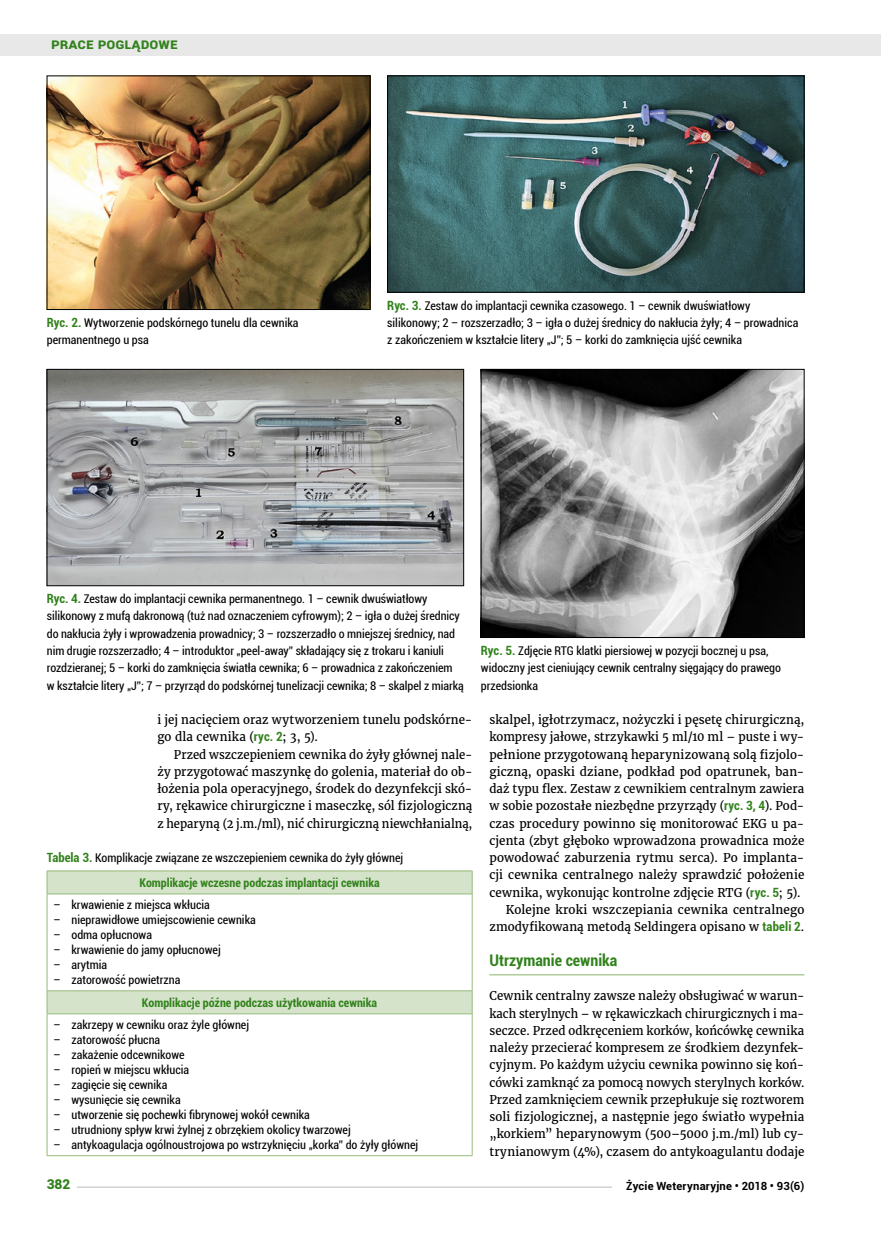
<style>
.page{position:relative;width:881px;height:1234px;background:#fff}
.page>*{position:absolute;margin:0;border:0;box-sizing:border-box;transform-origin:0 0}
.t1{font:700 condensed 16.05px "Roboto";color:#32821c}
.t2{font:700 15px "Roboto";color:#32821c}
.t3{font:900 13.5px "Roboto";color:#32821c}
.t4{font:condensed 12px/17.2px "Roboto";color:#000}
.t5{font:12px/17.2px "Merriweather";letter-spacing:.01em;color:#000}
.t6{font:12px/17.2px "Merriweather";letter-spacing:.01em;color:#000;text-align:justify;scale:.96 1}
.t7{font:12px/17.2px "Merriweather";letter-spacing:.01em;color:#000;text-align:justify;scale:.95 1}
.t8{font:700 condensed 12px "Roboto";color:#32821c}
.t9{font:700 11.25px "Roboto";letter-spacing:.02em;color:#000}
.s1{font-weight:700;font-size:12.75px;color:#32821c}
.s2{font-family:"Roboto";font-weight:700;font-stretch:condensed;font-size:12.75px;color:#32821c}
.s3{font-weight:700;color:#32821c}
</style>
<div class="page">
<hr style="left:489px;top:974px;width:315px;height:1px;background:#96ba7b">
<div style="left:48px;top:871px;width:423px;height:22px;background:#d4e3c9"></div>
<svg style="left:48px;top:894px;width:423px;height:121px"></svg>
<hr style="left:47px;top:894px;width:1px;height:96px;background:#96ba7b">
<hr style="left:471px;top:894px;width:1px;height:96px;background:#96ba7b">
<hr style="left:47px;top:1013px;width:1px;height:142px;background:#96ba7b">
<hr style="left:471px;top:1013px;width:1px;height:142px;background:#96ba7b">
<hr style="left:47px;top:1155px;width:425px;height:1px;background:#96ba7b">
<hr style="left:47px;top:870px;width:425px;height:1px;background:#96ba7b">
<svg style="left:47px;top:870px;width:1px;height:23px"></svg>
<svg style="left:471px;top:870px;width:1px;height:23px"></svg>
<hr style="left:47px;top:893px;width:425px;height:1px;background:#96ba7b">
<hr style="left:47px;top:990px;width:425px;height:1px;background:#96ba7b">
<svg style="left:47px;top:990px;width:1px;height:23px"></svg>
<svg style="left:471px;top:990px;width:1px;height:23px"></svg>
<hr style="left:47px;top:1013px;width:425px;height:1px;background:#96ba7b">
<img style="left:49px;top:78px;width:319px;height:230px">
<div style="left:47px;top:76px;width:323px;height:234px;border:1px solid #000"></div>
<img style="left:482px;top:371px;width:320px;height:264px">
<div style="left:480px;top:369px;width:324px;height:268px;border:1px solid #000"></div>
<img style="left:389px;top:78px;width:413px;height:212px">
<div style="left:387px;top:76px;width:417px;height:216px;border:1px solid #000"></div>
<img style="left:49px;top:371px;width:412px;height:213px">
<div style="left:47px;top:369px;width:416px;height:217px;border:1px solid #000"></div>
<div style="left:0;top:35px;width:880px;height:21px;background:#e8e8e8"></div>
<hr style="left:47px;top:1186px;width:565px;height:1px;background:#d2d1d1">
<div style="left:47px;top:1178px;width:30px;height:15px;background:#fff"></div>
<p class="t2" style="left:51px;top:33px;width:128px">Prace poglądowe</p>
<p class="t4" style="left:47px;top:313px;width:253px"><span class="s1">Ryc. 2.</span> Wytworzenie podskórnego tunelu dla cewnika permanentnego u psa</p>
<p class="t4" style="left:387px;top:296px;width:412px"><span class="s1">Ryc. 3.</span> Zestaw do implantacji cewnika czasowego. 1 – cewnik dwuświatłowy silikonowy; 2 – rozszerzadło; 3 – igła o dużej średnicy do nakłucia żyły; 4 – prowadnica z zakończeniem w kształcie litery „J”; 5 – korki do zamknięcia ujść cewnika</p>
<p class="t4" style="left:47px;top:589px;width:418px"><span class="s1">Ryc. 4.</span> Zestaw do implantacji cewnika permanentnego. 1 – cewnik dwuświatłowy silikonowy z mufą dakronową (tuż nad oznaczeniem cyfrowym); 2 – igła o dużej średnicy do nakłucia żyły i wprowadzenia prowadnicy; 3 – rozszerzadło o mniejszej średnicy, nad nim drugie rozszerzadło; 4 – introduktor „peel-away” składający się z trokaru i kaniuli rozdzieranej; 5 – korki do zamknięcia światła cewnika; 6 – prowadnica z zakończeniem<br>w kształcie litery „J”; 7 – przyrząd do podskórnej tunelizacji cewnika; 8 – skalpel z miarką</p>
<p class="t5" style="left:157px;top:711px;width:316px">i jej nacięciem oraz wytworzeniem tunelu podskórne&shy;go dla cewnika (<span class="s2">ryc. 2</span>; 3, 5).</p>
<p class="t7" style="left:157px;top:745px;width:333px;text-indent:16px">Przed wszczepieniem cewnika do żyły głównej nale&shy;ży przygotować maszynkę do golenia, materiał do ob&shy;łożenia pola operacyjnego, środek do dezynfekcji skó&shy;ry, rękawice chirurgiczne i maseczkę, sól fizjologiczną z heparyną (2 j.m./ml), nić chirurgiczną niewchłanialną,</p>
<p class="t4" style="left:139px;top:845px;width:265px;line-height:24.6px;text-indent:-93px"><span class="s1">Tabela 3.</span> Komplikacje związane ze wszczepieniem cewnika do żyły głównej<br><span class="s3">Komplikacje wczesne podczas implantacji cewnika</span></p>
<p class="t4" style="left:53px;top:895px;width:158px">– krwawienie z miejsca wkłucia</p>
<p class="t4" style="left:53px;top:910px;width:204px">– nieprawidłowe umiejscowienie cewnika</p>
<p class="t4" style="left:53px;top:925px;width:100px">– odma opłucnowa</p>
<p class="t4" style="left:53px;top:940px;width:169px">– krwawienie do jamy opłucnowej</p>
<p class="t4" style="left:53px;top:955px;width:55px">– arytmia</p>
<p class="t4" style="left:53px;top:970px;width:128px">– zatorowość powietrzna</p>
<p class="t8" style="left:142px;top:993px;width:236px">Komplikacje późne podczas użytkowania cewnika</p>
<p class="t4" style="left:53px;top:1015px;width:197px">– zakrzepy w cewniku oraz żyle głównej</p>
<p class="t4" style="left:53px;top:1030px;width:108px">– zatorowość płucna</p>
<p class="t4" style="left:53px;top:1045px;width:133px">– zakażenie odcewnikowe</p>
<p class="t4" style="left:53px;top:1060px;width:137px">– ropień w miejscu wkłucia</p>
<p class="t4" style="left:53px;top:1075px;width:115px">– zagięcie się cewnika</p>
<p class="t4" style="left:53px;top:1090px;width:129px">– wysunięcie się cewnika</p>
<p class="t4" style="left:53px;top:1105px;width:258px">– utworzenie się pochewki fibrynowej wokół cewnika</p>
<p class="t4" style="left:53px;top:1120px;width:299px">– utrudniony spływ krwi żylnej z obrzękiem okolicy twarzowej</p>
<p class="t4" style="left:53px;top:1135px;width:366px">– antykoagulacja ogólnoustrojowa po wstrzyknięciu „korka” do żyły głównej</p>
<p class="t4" style="left:480px;top:641px;width:301px"><span class="s1">Ryc. 5.</span> Zdjęcie RTG klatki piersiowej w pozycji bocznej u psa, widoczny jest cieniujący cewnik centralny sięgający do prawego przedsionka</p>
<p class="t5" style="left:489px;top:711px;width:316px">skalpel, igłotrzymacz, nożyczki i pęsetę chirurgiczną,</p>
<p class="t6" style="left:489px;top:728px;width:329px">kompresy jałowe, strzykawki 5 ml/10 ml – puste i wy-</p>
<p class="t5" style="left:489px;top:745px;width:316px">pełnione przygotowaną heparynizowaną solą fizjolo-</p>
<p class="t5" style="left:489px;top:762px;width:316px">giczną, opaski dziane, podkład pod opatrunek, ban-</p>
<p class="t6" style="left:489px;top:780px;width:329px">daż typu flex. Zestaw z cewnikiem centralnym zawiera</p>
<p class="t5" style="left:489px;top:797px;width:316px">w sobie pozostałe niezbędne przyrządy (<span class="s2">ryc. 3, 4</span>). Pod-</p>
<p class="t5" style="left:489px;top:814px;width:316px">czas procedury powinno się monitorować EKG u pa-</p>
<p class="t5" style="left:489px;top:831px;width:316px">cjenta (zbyt głęboko wprowadzona prowadnica może</p>
<p class="t5" style="left:489px;top:849px;width:316px">powodować zaburzenia rytmu serca). Po implanta-</p>
<p class="t5" style="left:489px;top:866px;width:316px">cji cewnika centralnego należy sprawdzić położenie</p>
<p class="t5" style="left:489px;top:883px;width:312px">cewnika, wykonując kontrolne zdjęcie RTG (<span class="s2">ryc. 5</span>; 5).</p>
<p class="t5" style="left:505px;top:900px;width:300px">Kolejne kroki wszczepiania cewnika centralnego</p>
<p class="t5" style="left:489px;top:918px;width:316px">zmodyfikowaną metodą Seldingera opisano w <span class="s2">tabeli 2</span>.</p>
<h1 class="t1" style="left:489px;top:948px;width:129px">Utrzymanie cewnika</h1>
<p class="t6" style="left:489px;top:987px;width:329px">Cewnik centralny zawsze należy obsługiwać w warun&shy;kach sterylnych – w rękawiczkach chirurgicznych i ma&shy;seczce. Przed odkręceniem korków, końcówkę cewnika należy przecierać kompresem ze środkiem dezynfek&shy;cyjnym. Po każdym użyciu cewnika powinno się koń&shy;cówki zamknąć za pomocą nowych sterylnych korków.<br>Przed zamknięciem cewnik przepłukuje się roztworem soli fizjologicznej, a następnie jego światło wypełnia „korkiem” heparynowym (500–5000 j.m./ml) lub cy&shy;trynianowym (4%), czasem do antykoagulantu dodaje</p>
<p class="t3" style="left:47px;top:1174px;width:25px">382</p>
<p class="t9" style="left:626px;top:1177px;width:179px">Życie Weterynaryjne • 2018 • 93(6)</p>
</div>
